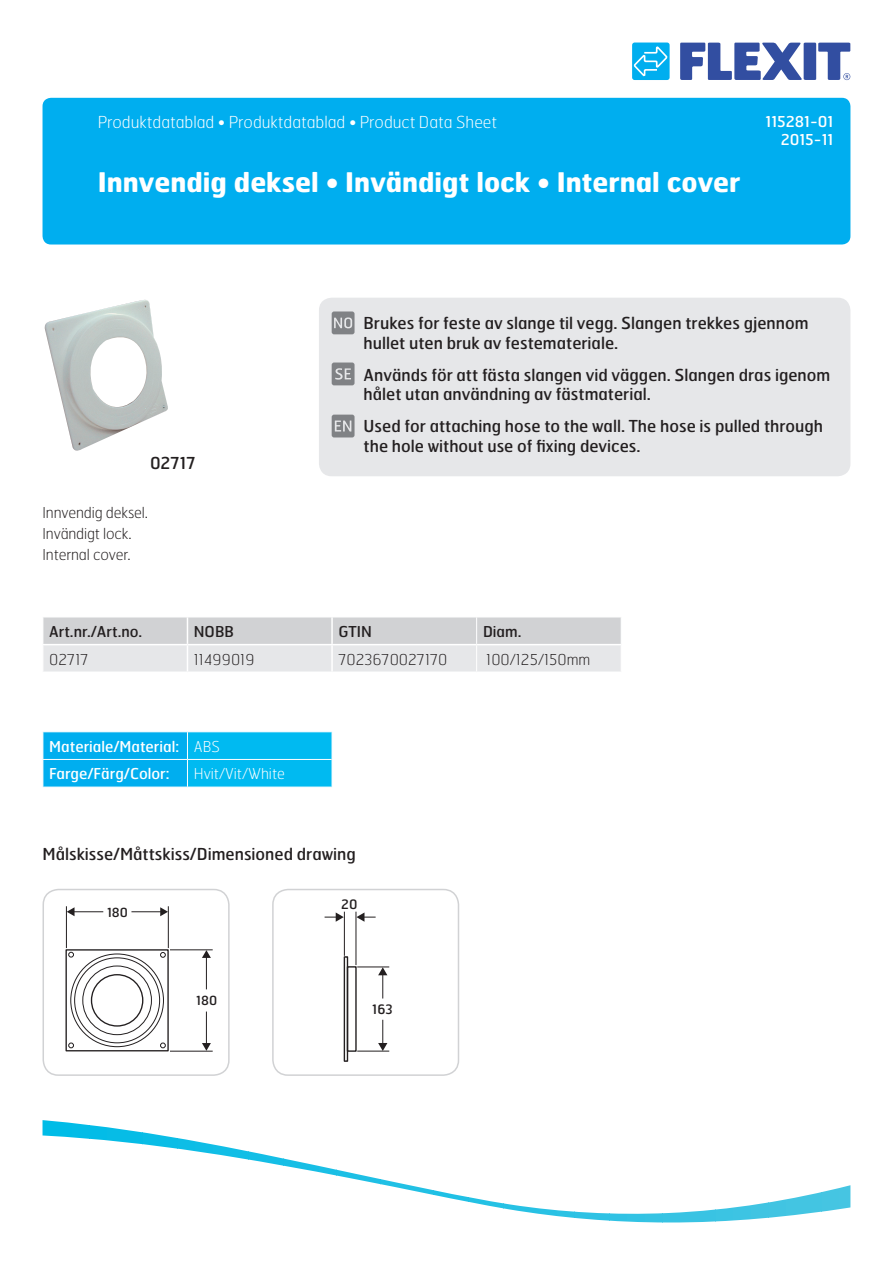
<style>
.page{position:relative;width:893px;height:1263px;background:#fff}
.page>*{position:absolute;margin:0;border:0;box-sizing:border-box;transform-origin:0 0}
.t1{font:700 27px "Hermes";color:#fff}
.t2{font:16.5px/19.8px "Hermes";color:#231f20}
.t3{font:100 16.5px "Hermes";color:#fff}
.t4{font:100 15px/21px "Hermes";letter-spacing:-.01em;color:#231f20}
.t5{font:15px/27.6px "Hermes";color:#fff}
.t6{font:15px "Hermes";color:#231f20}
.t7{font:100 15px "Hermes";color:#fff}
.t8{font:13.05px "Hermes";color:#231f20}
.t9{font:12.6px "Hermes";color:#231f20}
.s1{font-weight:100}
</style>
<div class="page">
<div style="left:43px;top:98px;width:807px;height:146px;background:#00aeef;border-radius:9px"></div>
<svg style="left:680px;top:43px;width:170px;height:37px"></svg>
<div style="left:632px;top:43px;width:38px;height:37px;background:#00aeef;border-radius:3px"></div>
<svg style="left:632px;top:45px;width:36px;height:31px"></svg>
<svg style="left:839px;top:1185px;width:11px;height:25px"></svg>
<svg style="left:821px;top:1188px;width:18px;height:24px"></svg>
<svg style="left:786px;top:1192px;width:35px;height:24px"></svg>
<svg style="left:768px;top:1199px;width:18px;height:19px"></svg>
<svg style="left:751px;top:1202px;width:17px;height:18px"></svg>
<svg style="left:733px;top:1205px;width:18px;height:16px"></svg>
<svg style="left:715px;top:1207px;width:18px;height:15px"></svg>
<svg style="left:680px;top:1209px;width:35px;height:13px"></svg>
<svg style="left:662px;top:1212px;width:18px;height:10px"></svg>
<svg style="left:645px;top:1213px;width:17px;height:9px"></svg>
<svg style="left:627px;top:1213px;width:18px;height:9px"></svg>
<svg style="left:610px;top:1213px;width:17px;height:9px"></svg>
<svg style="left:574px;top:1211px;width:36px;height:10px"></svg>
<svg style="left:557px;top:1210px;width:17px;height:8px"></svg>
<svg style="left:539px;top:1208px;width:18px;height:8px"></svg>
<svg style="left:504px;top:1203px;width:35px;height:11px"></svg>
<svg style="left:354px;top:1173px;width:26px;height:11px"></svg>
<svg style="left:336px;top:1169px;width:18px;height:10px"></svg>
<svg style="left:319px;top:1166px;width:17px;height:10px"></svg>
<svg style="left:283px;top:1158px;width:36px;height:14px"></svg>
<svg style="left:266px;top:1155px;width:17px;height:11px"></svg>
<svg style="left:248px;top:1151px;width:18px;height:12px"></svg>
<svg style="left:213px;top:1144px;width:35px;height:16px"></svg>
<svg style="left:195px;top:1141px;width:18px;height:13px"></svg>
<svg style="left:178px;top:1138px;width:17px;height:14px"></svg>
<svg style="left:160px;top:1135px;width:18px;height:14px"></svg>
<svg style="left:142px;top:1132px;width:18px;height:15px"></svg>
<svg style="left:107px;top:1127px;width:35px;height:17px"></svg>
<svg style="left:89px;top:1125px;width:18px;height:16px"></svg>
<svg style="left:72px;top:1123px;width:17px;height:16px"></svg>
<svg style="left:43px;top:1120px;width:29px;height:18px"></svg>
<svg style="left:43px;top:617px;width:578px;height:55px;background:#dddee0"></svg>
<svg style="left:43px;top:732px;width:289px;height:55px;background:#09b6f0"></svg>
<div style="left:319px;top:298px;width:531px;height:178px;background:#e6e7e9;border-radius:13px"></div>
<svg style="left:332px;top:362px;width:23px;height:23px"></svg>
<svg style="left:332px;top:311px;width:23px;height:23px"></svg>
<svg style="left:332px;top:415px;width:23px;height:22px"></svg>
<div style="left:43px;top:889px;width:187px;height:187px;border:2px solid #d1d2d4;border-radius:15px"></div>
<div style="left:65px;top:949px;width:104px;height:102px;border:1px solid #231f20"></div>
<div style="left:82px;top:965px;width:70px;height:70px;border:1px solid #231f20;border-radius:50%"></div>
<svg style="left:68px;top:952px;width:6px;height:5px"></svg>
<svg style="left:68px;top:1042px;width:6px;height:6px"></svg>
<svg style="left:160px;top:1042px;width:6px;height:6px"></svg>
<svg style="left:160px;top:952px;width:6px;height:6px"></svg>
<hr style="left:66px;top:906px;width:1px;height:42px;background:#231f20">
<hr style="left:168px;top:906px;width:1px;height:42px;background:#231f20">
<hr style="left:73px;top:911px;width:30px;height:1px;background:#231f20">
<svg style="left:67px;top:907px;width:8px;height:9px"></svg>
<hr style="left:131px;top:911px;width:31px;height:1px;background:#231f20">
<svg style="left:160px;top:907px;width:8px;height:9px"></svg>
<div style="left:91px;top:974px;width:52px;height:53px;border:1px solid #231f20;border-radius:50%"></div>
<hr style="left:170px;top:949px;width:43px;height:1px;background:#231f20">
<hr style="left:170px;top:1051px;width:43px;height:1px;background:#231f20">
<hr style="left:206px;top:1011px;width:1px;height:33px;background:#231f20">
<svg style="left:202px;top:1043px;width:9px;height:8px"></svg>
<hr style="left:206px;top:956px;width:1px;height:33px;background:#231f20">
<svg style="left:202px;top:950px;width:9px;height:8px"></svg>
<div style="left:272px;top:889px;width:187px;height:187px;border:2px solid #d1d2d4;border-radius:15px"></div>
<img style="left:44px;top:300px;width:124px;height:151px">
<div style="left:344px;top:956px;width:4px;height:106px;border:1px solid #231f20"></div>
<div style="left:347px;top:966px;width:10px;height:86px;border:1px solid #231f20"></div>
<hr style="left:357px;top:966px;width:32px;height:1px;background:#231f20">
<hr style="left:357px;top:1051px;width:32px;height:1px;background:#231f20">
<hr style="left:344px;top:912px;width:1px;height:44px;background:#231f20">
<svg style="left:325px;top:912px;width:19px;height:10px"></svg>
<svg style="left:356px;top:912px;width:20px;height:10px"></svg>
<hr style="left:355px;top:912px;width:1px;height:53px;background:#231f20">
<svg style="left:378px;top:1020px;width:9px;height:31px"></svg>
<svg style="left:378px;top:967px;width:9px;height:31px"></svg>
<p class="t3" style="left:98px;top:112px;width:401px">Produktdatablad • Produktdatablad • Product Data Sheet</p>
<p class="t5" style="left:765px;top:112px;width:69px;line-height:18px;text-align:right">115281-01<br>2015-11</p>
<h1 class="t1" style="left:98px;top:165px;width:644px">Innvendig deksel • Invändigt lock • Internal cover</h1>
<p class="t2" style="left:150px;top:452px;width:47px">02717</p>
<p class="t4" style="left:43px;top:502px;width:107px">Innvendig deksel.<br>Invändigt lock.<br>Internal cover.</p>
<p class="t2" style="left:364px;top:312px;width:446px">Brukes for feste av slange til vegg. Slangen trekkes gjennom hullet uten bruk av festemateriale.</p>
<p class="t2" style="left:364px;top:364px;width:468px">Används för att fästa slangen vid väggen. Slangen dras igenom hålet utan användning av fästmaterial.</p>
<p class="t2" style="left:364px;top:416px;width:461px">Used for attaching hose to the wall. The hose is pulled through the hole without use of fixing devices.</p>
<p class="t6" style="left:49px;top:622px;width:94px">Art.nr./Art.no.</p>
<p class="t6" style="left:194px;top:622px;width:42px">NOBB</p>
<p class="t6" style="left:338px;top:622px;width:35px">GTIN</p>
<p class="t6" style="left:483px;top:622px;width:40px">Diam.</p>
<p class="t4" style="left:49px;top:648px;width:41px">02717</p>
<p class="t4" style="left:194px;top:648px;width:62px">11499019</p>
<p class="t4" style="left:338px;top:648px;width:111px">7023670027170</p>
<p class="t4" style="left:486px;top:648px;width:106px">100/125/150mm</p>
<p class="t5" style="left:49px;top:732px;width:172px">Materiale/Material: <span class="s1">ABS<br></span>Farge/Färg/Color:</p>
<p class="t7" style="left:194px;top:764px;width:93px">Hvit/Vit/White</p>
<p class="t2" style="left:43px;top:843px;width:315px">Målskisse/Måttskiss/Dimensioned drawing</p>
<p class="t9" style="left:107px;top:904px;width:22px">180</p>
<p class="t9" style="left:196px;top:992px;width:22px">180</p>
<p class="t8" style="left:341px;top:895px;width:18px">20</p>
<p class="t8" style="left:372px;top:1001px;width:22px">163</p>
</div>
